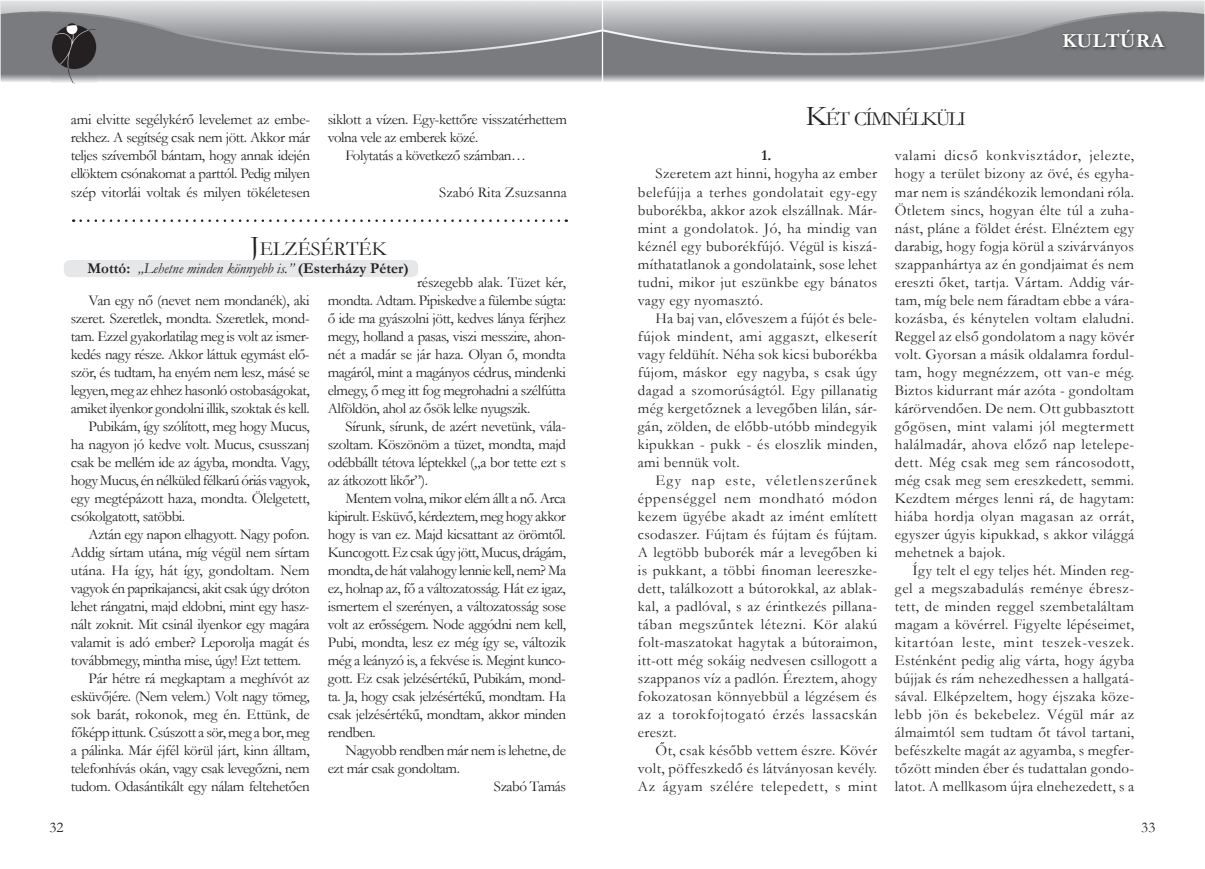
<style>
.page{position:relative;width:1205px;height:869px;background:#fff}
.page>*{position:absolute;margin:0;border:0;box-sizing:border-box;transform-origin:0 0}
.t1{font:20.12px "Garamond";letter-spacing:-.07em;color:#231f20}
.t2{font:20.12px "Garamond";color:#231f20}
.t3{font:700 20px "Garamond";color:#fff;scale:1.05 1}
.t4{font:15px/18px "Garamond";letter-spacing:-.025em;color:#231f20;text-align:justify}
.t5{font:15px "Garamond";letter-spacing:-.005em;color:#231f20}
.t6{font:italic 15px "Garamond";color:#231f20}
.t7{font:15px "Garamond";color:#231f20}
.t8{font:700 15px "Garamond";color:#231f20}
.s1{font-size:28.75px}
.s2{font-weight:700;font-style:normal}
</style>
<div class="page">
<div style="left:64px;top:260px;width:354px;height:17px;background:#e6e7e9;border-radius:6px"></div>
<svg style="left:81px;top:219px;width:486px;height:3px"></svg>
<img style="left:1px;top:1px;width:1203px;height:81px">
<img style="left:51px;top:22px;width:46px;height:62px">
<img style="left:1061px;top:28px;width:107px;height:23px">
<p class="t4" style="left:71px;top:110px;width:241px">ami elvitte segélykérő levelemet az embe&shy;rekhez. A segítség csak nem jött. Akkor már teljes szívemből bántam, hogy annak idején ellöktem csónakomat a parttól. Pedig milyen szép vitorlái voltak és milyen tökéletesen</p>
<p class="t4" style="left:328px;top:110px;width:241px">siklott a vízen. Egy-kettőre visszatérhettem</p>
<p class="t4" style="left:328px;top:128px;width:152px">volna vele az emberek közé.</p>
<p class="t4" style="left:345px;top:146px;width:182px">Folytatás a következő számban…</p>
<p class="t7" style="left:439px;top:182px;width:129px">Szabó Rita Zsuzsanna</p>
<h1 class="t2" style="left:250px;top:234px;width:138px"><span class="s1">J</span>ELZÉSÉRTÉK</h1>
<p class="t4" style="left:89px;top:290px;width:223px">Van egy nő (nevet nem mondanék), aki</p>
<p class="t4" style="left:71px;top:308px;width:240px">szeret. Szeretlek, mondta. Szeretlek, mond-</p>
<p class="t4" style="left:71px;top:326px;width:240px">tam. Ezzel gyakorlatilag meg is volt az ismer-</p>
<p class="t4" style="left:71px;top:344px;width:240px">kedés nagy része. Akkor láttuk egymást elő-</p>
<p class="t4" style="left:71px;top:362px;width:240px">ször, és tudtam, ha enyém nem lesz, másé se</p>
<p class="t4" style="left:71px;top:380px;width:240px">legyen, meg az ehhez hasonló ostobaságokat,</p>
<p class="t4" style="left:71px;top:398px;width:240px">amiket ilyenkor gondolni illik, szoktak és kell.</p>
<p class="t4" style="left:89px;top:416px;width:223px">Pubikám, így szólított, meg hogy Mucus,</p>
<p class="t4" style="left:71px;top:434px;width:240px">ha nagyon jó kedve volt. Mucus, csusszanj</p>
<p class="t4" style="left:71px;top:452px;width:240px">csak be mellém ide az ágyba, mondta. Vagy,</p>
<p class="t4" style="left:71px;top:470px;width:240px">hogy Mucus, én nélküled félkarú óriás vagyok,</p>
<p class="t4" style="left:71px;top:488px;width:240px">egy megtépázott haza, mondta. Ölelgetett,</p>
<p class="t4" style="left:71px;top:506px;width:116px">csókolgatott, satöbbi.</p>
<p class="t4" style="left:89px;top:524px;width:222px">Aztán egy napon elhagyott. Nagy pofon.</p>
<p class="t4" style="left:71px;top:542px;width:240px">Addig sírtam utána, míg végül nem sírtam</p>
<p class="t5" style="left:71px;top:560px;width:240px">utána. Ha így, hát így, gondoltam. Nem</p>
<p class="t4" style="left:71px;top:578px;width:240px">vagyok én paprikajancsi, akit csak úgy dróton</p>
<p class="t4" style="left:71px;top:596px;width:240px">lehet rángatni, majd eldobni, mint egy hasz-</p>
<p class="t4" style="left:71px;top:614px;width:240px">nált zoknit. Mit csinál ilyenkor egy magára</p>
<p class="t4" style="left:71px;top:632px;width:240px">valamit is adó ember? Leporolja magát és</p>
<p class="t4" style="left:71px;top:650px;width:232px">továbbmegy, mintha mise, úgy! Ezt tettem.</p>
<p class="t4" style="left:89px;top:668px;width:223px">Pár hétre rá megkaptam a meghívót az</p>
<p class="t4" style="left:71px;top:686px;width:240px">esküvőjére. (Nem velem.) Volt nagy tömeg,</p>
<p class="t5" style="left:71px;top:704px;width:240px">sok barát, rokonok, meg én. Ettünk, de</p>
<p class="t4" style="left:71px;top:722px;width:240px">főképp ittunk. Csúszott a sör, meg a bor, meg</p>
<p class="t4" style="left:71px;top:740px;width:240px">a pálinka. Már éjfél körül járt, kinn álltam,</p>
<p class="t4" style="left:71px;top:758px;width:240px">telefonhívás okán, vagy csak levegőzni, nem</p>
<p class="t4" style="left:71px;top:776px;width:240px">tudom. Odasántikált egy nálam feltehetően</p>
<p class="t6" style="left:88px;top:258px;width:323px"><span class="s2">Mottó:</span> „Lehetne minden könnyebb is.” <span class="s2">(Esterházy Péter)</span></p>
<p class="t4" style="left:328px;top:272px;width:240px;text-indent:89px">részegebb alak. Tüzet kér, mondta. Adtam. Pipiskedve a fülembe súgta: ő ide ma gyászolni jött, kedves lánya férjhez megy, holland a pasas, viszi messzire, ahon&shy;nét a madár se jár haza. Olyan ő, mondta magáról, mint a magányos cédrus, mindenki elmegy, ő meg itt fog megrohadni a szélfútta Alföldön, ahol az ősök lelke nyugszik.</p>
<p class="t4" style="left:328px;top:416px;width:240px;text-indent:18px">Sírunk, sírunk, de azért nevetünk, vála&shy;szoltam. Köszönöm a tüzet, mondta, majd odébbállt tétova léptekkel („a bor tette ezt s az átkozott likőr”).</p>
<p class="t4" style="left:328px;top:488px;width:240px;text-indent:18px">Mentem volna, mikor elém állt a nő. Arca kipirult. Esküvő, kérdeztem, meg hogy akkor hogy is van ez. Majd kicsattant az örömtől.<br>Kuncogott. Ez csak úgy jött, Mucus, drágám, mondta, de hát valahogy lennie kell, nem? Ma ez, holnap az, fő a változatosság. Hát ez igaz, ismertem el szerényen, a változatosság sose volt az erősségem. Node aggódni nem kell, Pubi, mondta, lesz ez még így se, változik még a leányzó is, a fekvése is. Megint kunco&shy;gott. Ez csak jelzésértékű, Pubikám, mond&shy;ta. Ja, hogy csak jelzésértékű, mondtam. Ha csak jelzésértékű, mondtam, akkor minden rendben.</p>
<p class="t4" style="left:345px;top:740px;width:222px">Nagyobb rendben már nem is lehetne, de</p>
<p class="t4" style="left:328px;top:758px;width:134px">ezt már csak gondoltam.</p>
<p class="t4" style="left:494px;top:776px;width:74px">Szabó Tamás</p>
<p class="t4" style="left:50px;top:817px;width:16px">32</p>
<h1 class="t1" style="left:806px;top:105px;width:162px"><span class="s1">K</span>ÉT CÍMNÉLKÜLI</h1>
<h2 class="t3" style="left:1062px;top:27px;width:99px">KULTÚRA</h2>
<p class="t8" style="left:761px;top:145px;width:12px">1.</p>
<p class="t4" style="left:638px;top:164px;width:241px;text-indent:18px">Szeretem azt hinni, hogyha az ember belefújja a terhes gondolatait egy-egy buborékba, akkor azok elszállnak. Már&shy;mint a gondolatok. Jó, ha mindig van kéznél egy buborékfújó. Végül is kiszá&shy;míthatatlanok a gondolataink, sose lehet tudni, mikor jut eszünkbe egy bánatos vagy egy nyomasztó.</p>
<p class="t4" style="left:638px;top:308px;width:241px;text-indent:18px">Ha baj van, előveszem a fújót és bele&shy;fújok mindent, ami aggaszt, elkeserít vagy feldühít. Néha sok kicsi buborékba fújom, máskor egy nagyba, s csak úgy dagad a szomorúságtól. Egy pillanatig még kergetőznek a levegőben lilán, sár&shy;gán, zölden, de előbb-utóbb mindegyik kipukkan - pukk - és eloszlik minden, ami bennük volt.</p>
<p class="t4" style="left:638px;top:470px;width:241px;text-indent:18px">Egy nap este, véletlenszerűnek éppenséggel nem mondható módon kezem ügyébe akadt az imént említett csodaszer. Fújtam és fújtam és fújtam.<br>A legtöbb buborék már a levegőben ki is pukkant, a többi finoman leereszke&shy;dett, találkozott a bútorokkal, az ablak&shy;kal, a padlóval, s az érintkezés pillana&shy;tában megszűntek létezni. Kör alakú folt-maszatokat hagytak a bútoraimon, itt-ott még sokáig nedvesen csillogott a szappanos víz a padlón. Éreztem, ahogy fokozatosan könnyebbül a légzésem és az a torokfojtogató érzés lassacskán ereszt.</p>
<p class="t4" style="left:638px;top:740px;width:241px;text-indent:18px">Őt, csak később vettem észre. Kövér volt, pöffeszkedő és látványosan kevély.<br>Az ágyam szélére telepedett, s mint</p>
<p class="t4" style="left:895px;top:146px;width:241px">valami dicső konkvisztádor, jelezte, hogy a terület bizony az övé, és egyha&shy;mar nem is szándékozik lemondani róla.<br>Ötletem sincs, hogyan élte túl a zuha&shy;nást, pláne a földet érést. Elnéztem egy darabig, hogy fogja körül a szivárványos szappanhártya az én gondjaimat és nem ereszti őket, tartja. Vártam. Addig vár&shy;tam, míg bele nem fáradtam ebbe a vára&shy;kozásba, és kénytelen voltam elaludni.<br>Reggel az első gondolatom a nagy kövér volt. Gyorsan a másik oldalamra fordul&shy;tam, hogy megnézzem, ott van-e még.<br>Biztos kidurrant már azóta - gondoltam kárörvendően. De nem. Ott gubbasztott gőgösen, mint valami jól megtermett halálmadár, ahova előző nap letelepe&shy;dett. Még csak meg sem ráncosodott, még csak meg sem ereszkedett, semmi.<br>Kezdtem mérges lenni rá, de hagytam: hiába hordja olyan magasan az orrát, egyszer úgyis kipukkad, s akkor világgá mehetnek a bajok.</p>
<p class="t4" style="left:895px;top:560px;width:241px;text-indent:18px">Így telt el egy teljes hét. Minden reg&shy;gel a megszabadulás reménye ébresz&shy;tett, de minden reggel szembetaláltam magam a kövérrel. Figyelte lépéseimet, kitartóan leste, mint teszek-veszek.<br>Esténként pedig alig várta, hogy ágyba bújjak és rám nehezedhessen a hallgatá&shy;sával. Elképzeltem, hogy éjszaka köze&shy;lebb jön és bekebelez. Végül már az álmaimtól sem tudtam őt távol tartani, befészkelte magát az agyamba, s megfer&shy;tőzött minden éber és tudattalan gondo&shy;latot. A mellkasom újra elnehezedett, s a</p>
<p class="t4" style="left:1141px;top:817px;width:16px">33</p>
</div>
